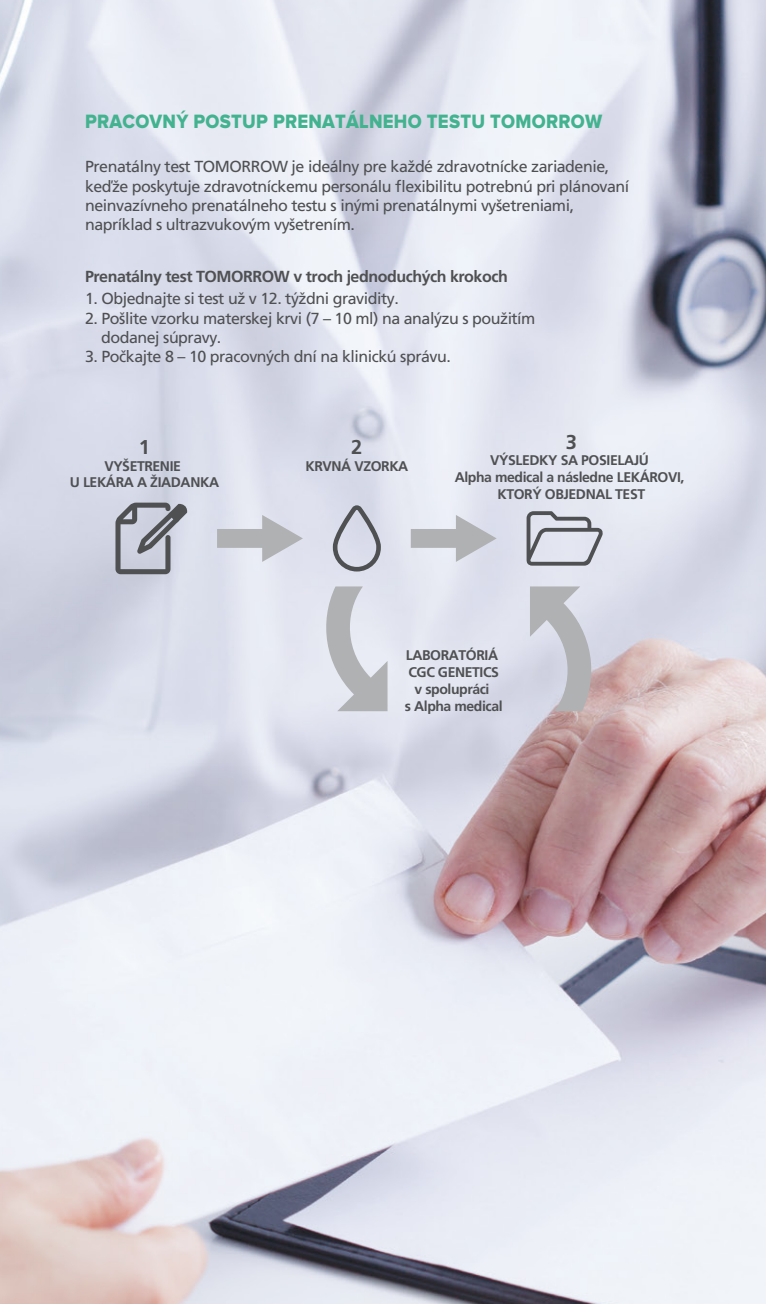
<style>
.page{position:relative;width:766px;height:1304px;background:#fff}
.page>*{position:absolute;margin:0;border:0;box-sizing:border-box;transform-origin:0 0}
.t1{font:20px "Proxima Nova Extrabld";letter-spacing:.015em;color:#43b28f;scale:.91 1}
.t2{font:700 20px "Frutiger LT Com";color:#4f5052}
.t3{font:16px/19.2px "Frutiger LT Com";letter-spacing:-.03em;color:#4f5052}
.t4{font:700 16px "Frutiger LT Com";letter-spacing:-.03em;color:#4f5052}
.t5{font:700 14px/16.8px "Frutiger LT Com";letter-spacing:-.03em;color:#4f5052;text-align:center}
</style>
<div class="page">
<img style="left:0;top:0;width:765px;height:1304px">
<svg style="left:217px;top:515px;width:86px;height:47px;background:#cbcdd4"></svg>
<svg style="left:410px;top:515px;width:86px;height:47px;background:#ccced5"></svg>
<svg style="left:333px;top:505px;width:48px;height:66px;background:#b9bbc6"></svg>
<svg style="left:526px;top:511px;width:76px;height:55px;background:#babcc4"></svg>
<svg style="left:115px;top:503px;width:72px;height:71px;background:#a4a6b0"></svg>
<svg style="left:318px;top:586px;width:69px;height:125px;background:#cdcfd6"></svg>
<svg style="left:530px;top:586px;width:68px;height:125px;background:#c4c4cc"></svg>
<p class="t1" style="left:85px;top:113px;width:569px">PRACOVNÝ POSTUP PRENATÁLNEHO TESTU TOMORROW</p>
<p class="t3" style="left:85px;top:157px;width:545px">Prenatálny test TOMORROW je ideálny pre každé zdravotnícke zariadenie, keďže poskytuje zdravotníckemu personálu flexibilitu potrebnú pri plánovaní neinvazívneho prenatálneho testu s inými prenatálnymi vyšetreniami, napríklad s ultrazvukovým vyšetrením.</p>
<p class="t4" style="left:85px;top:267px;width:424px">Prenatálny test TOMORROW v troch jednoduchých krokoch</p>
<p class="t3" style="left:85px;top:289px;width:315px">1. Objednajte si test už v 12. týždni gravidity.</p>
<p class="t3" style="left:101px;top:309px;width:436px;text-indent:-16px">2. Pošlite vzorku materskej krvi (7 – 10 ml) na analýzu s použitím dodanej súpravy.</p>
<p class="t3" style="left:85px;top:347px;width:367px">3. Počkajte 8 – 10 pracovných dní na klinickú správu.</p>
<p class="t2" style="left:139px;top:435px;width:13px">1</p>
<p class="t5" style="left:70px;top:457px;width:151px">VYŠETRENIE<br>U LEKÁRA A ŽIADANKA</p>
<p class="t2" style="left:351px;top:435px;width:13px">2</p>
<p class="t5" style="left:305px;top:457px;width:104px">KRVNÁ VZORKA</p>
<p class="t2" style="left:565px;top:430px;width:13px">3</p>
<p class="t5" style="left:454px;top:452px;width:231px">VÝSLEDKY SA POSIELAJÚ<br>Alpha medical a následne LEKÁROVI,<br>KTORÝ OBJEDNAL TEST</p>
<p class="t5" style="left:404px;top:647px;width:99px">LABORATÓRIÁ<br>CGC GENETICS v spolupráci<br>s Alpha medical</p>
</div>
